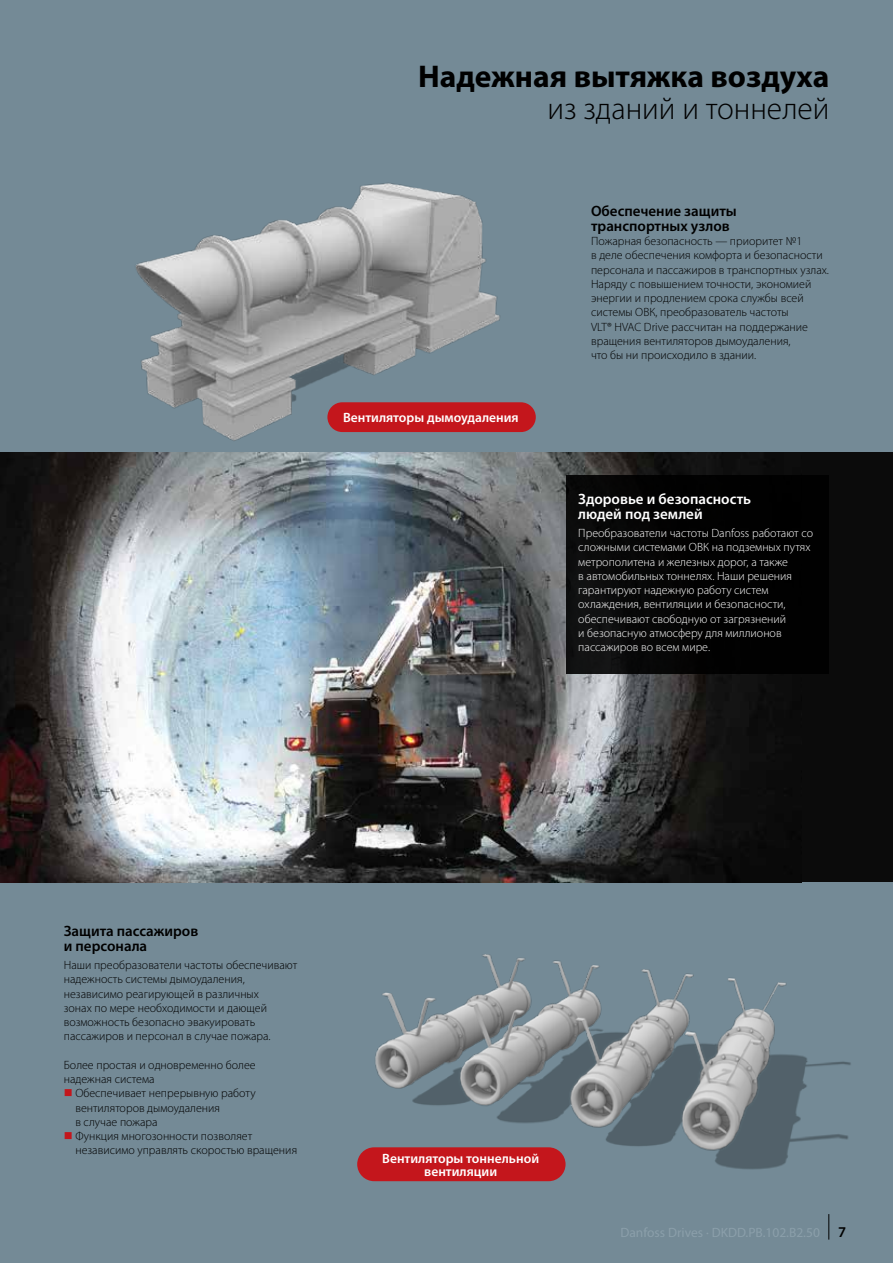
<style>
.page{position:relative;width:893px;height:1263px;background:#748a96}
.page>*{position:absolute;margin:0;border:0;box-sizing:border-box;transform-origin:0 0}
.t1{font:700 31.5px "Myriad Pro";color:#000}
.t2{font:300 31.5px "Myriad Pro";color:#000}
.t3{font:600 15px/15px "Myriad Pro";color:#000}
.t4{font:600 15px/15px "Myriad Pro";color:#fff}
.t5{font:600 13.5px/13.5px "Myriad Pro";color:#fff;text-align:center}
.t6{font:300 12px/14.2px "Myriad Pro";color:#000}
.t7{font:300 12px/14.2px "Myriad Pro";color:#fff}
.s1{color:#c4161c}
</style>
<div class="page">
<img style="left:136px;top:183px;width:364px;height:258px">
<div style="left:0;top:452px;width:893px;height:430px;background:#0b0b0b"></div>
<img style="left:0;top:452px;width:735px;height:430px">
<img style="left:375px;top:954px;width:476px;height:216px">
<div style="left:327px;top:402px;width:209px;height:30px;background:#c4161c;border-radius:15px"></div>
<div style="left:566px;top:475px;width:262px;height:199px;background:#000"></div>
<div style="left:357px;top:1147px;width:209px;height:34px;background:#c4161c;border-radius:17px"></div>
<svg style="left:828px;top:1214px;width:1px;height:25px"></svg>
<h1 class="t1" style="left:418px;top:59px;width:413px">Надежная вытяжка воздуха</h1>
<h1 class="t2" style="left:547px;top:91px;width:284px">из зданий и тоннелей</h1>
<p class="t5" style="left:343px;top:411px;width:177px">Вентиляторы дымоудаления</p>
<p class="t3" style="left:591px;top:203px;width:147px">Обеспечение защиты транспортных узлов</p>
<p class="t6" style="left:591px;top:234px;width:239px">Пожарная безопасность — приоритет №1<br>в деле обеспечения комфорта и безопасности персонала и пассажиров в транспортных узлах.<br>Наряду с повышением точности, экономией энергии и продлением срока службы всей системы ОВК, преобразователь частоты<br>VLT® HVAC Drive рассчитан на поддержание вращения вентиляторов дымоудаления,<br>что бы ни происходило в здании.</p>
<p class="t4" style="left:578px;top:492px;width:174px">Здоровье и безопасность людей под землей</p>
<p class="t7" style="left:578px;top:526px;width:236px">Преобразователи частоты Danfoss работают со сложными системами ОВК на подземных путях метрополитена и железных дорог, а также<br>в автомобильных тоннелях. Наши решения гарантируют надежную работу систем охлаждения, вентиляции и безопасности, обеспечивают свободную от загрязнений<br>и безопасную атмосферу для миллионов пассажиров во всем мире.</p>
<p class="t3" style="left:64px;top:924px;width:136px">Защита пассажиров и персонала</p>
<p class="t6" style="left:64px;top:958px;width:235px">Наши преобразователи частоты обеспечивают надежность системы дымоудаления, независимо реагирующей в различных<br>зонах по мере необходимости и дающей возможность безопасно эвакуировать пассажиров и персонал в случае пожара.</p>
<p class="t6" style="left:64px;top:1058px;width:193px">Более простая и одновременно более надежная система</p>
<p class="t6" style="left:75px;top:1086px;width:182px;text-indent:-12px"><span class="s1">■</span> Обеспечивает непрерывную работу вентиляторов дымоудаления<br>в случае пожара</p>
<p class="t6" style="left:75px;top:1129px;width:223px;text-indent:-12px"><span class="s1">■</span> Функция многозонности позволяет независимо управлять скоростью вращения</p>
<p class="t5" style="left:382px;top:1151px;width:158px">Вентиляторы тоннельной вентиляции</p>
</div>
